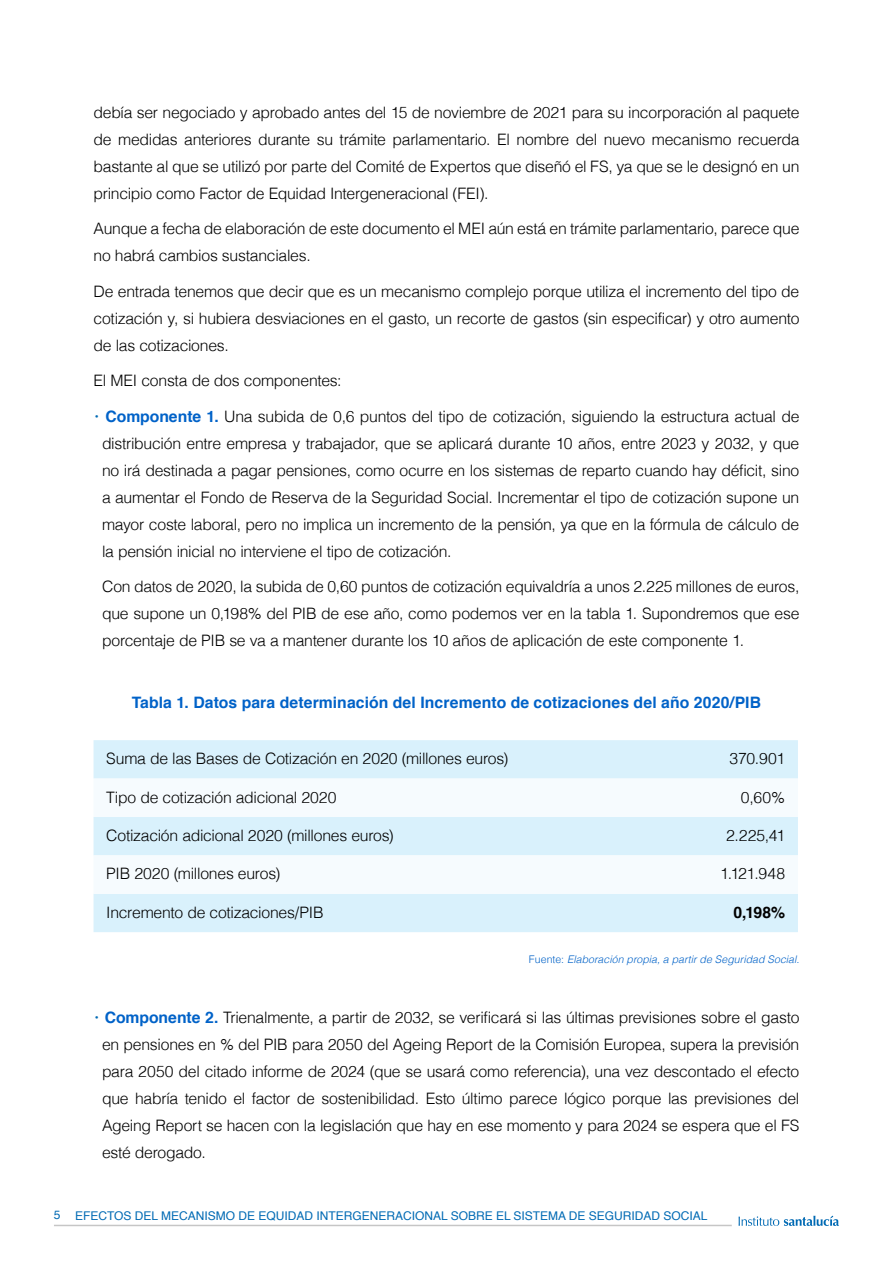
<style>
.page{position:relative;width:893px;height:1263px;background:#fff}
.page>*{position:absolute;margin:0;border:0;box-sizing:border-box;transform-origin:0 0}
.t1{font:300 15.75px/27px "Helvetica";letter-spacing:-.015em;color:#000;text-align:justify}
.t2{font:700 15.75px "Helvetica";letter-spacing:.005em;color:#0062c8}
.t3{font:700 15.75px "Helvetica";color:#000}
.t4{font:12px "Helvetica";color:#006ab4}
.t5{font:italic 300 10.5px "Helvetica";letter-spacing:.005em;color:#0062c8}
.s1{font-family:"Spartan";font-weight:100;color:#006ab4}
.s2{font-weight:700;color:#0062c8}
.s3{font-style:normal}
</style>
<div class="page">
<hr style="left:54px;top:1225px;width:678px;height:1px;background:#c6c6c6">
<svg style="left:739px;top:1216px;width:100px;height:10px"></svg>
<div style="left:94px;top:740px;width:704px;height:192px;background:#d9f1fc"></div>
<svg style="left:94px;top:778px;width:704px;height:116px;fill:#f6fbfe"></svg>
<p class="t1" style="left:94px;top:97px;width:707px">debía ser negociado y aprobado antes del 15 de noviembre de 2021 para su incorporación al paquete de medidas anteriores durante su trámite parlamentario. El nombre del nuevo mecanismo recuerda bastante al que se utilizó por parte del Comité de Expertos que diseñó el FS, ya que se le designó en un principio como Factor de Equidad Intergeneracional (FEI).</p>
<p class="t1" style="left:94px;top:214px;width:707px">Aunque a fecha de elaboración de este documento el MEI aún está en trámite parlamentario, parece que no habrá cambios sustanciales.</p>
<p class="t1" style="left:94px;top:276px;width:707px">De entrada tenemos que decir que es un mecanismo complejo porque utiliza el incremento del tipo de cotización y, si hubiera desviaciones en el gasto, un recorte de gastos (sin especificar) y otro aumento de las cotizaciones.</p>
<p class="t1" style="left:94px;top:366px;width:250px">El MEI consta de dos componentes:</p>
<p class="t1" style="left:102px;top:401px;width:699px;text-indent:-8px"><span class="s1">•</span> <span class="s2">Componente 1.</span> Una subida de 0,6 puntos del tipo de cotización, siguiendo la estructura actual de distribución entre empresa y trabajador, que se aplicará durante 10 años, entre 2023 y 2032, y que no irá destinada a pagar pensiones, como ocurre en los sistemas de reparto cuando hay déficit, sino a aumentar el Fondo de Reserva de la Seguridad Social. Incrementar el tipo de cotización supone un mayor coste laboral, pero no implica un incremento de la pensión, ya que en la fórmula de cálculo de la pensión inicial no interviene el tipo de cotización.</p>
<p class="t1" style="left:102px;top:572px;width:699px">Con datos de 2020, la subida de 0,60 puntos de cotización equivaldría a unos 2.225 millones de euros, que supone un 0,198% del PIB de ese año, como podemos ver en la tabla 1. Supondremos que ese porcentaje de PIB se va a mantener durante los 10 años de aplicación de este componente 1.</p>
<p class="t2" style="left:132px;top:689px;width:631px">Tabla 1. Datos para determinación del Incremento de cotizaciones del año 2020/PIB</p>
<p class="t1" style="left:106px;top:744px;width:404px">Suma de las Bases de Cotización en 2020 (millones euros)</p>
<p class="t1" style="left:730px;top:744px;width:57px">370.901</p>
<p class="t1" style="left:106px;top:782px;width:232px">Tipo de cotización adicional 2020</p>
<p class="t1" style="left:741px;top:782px;width:46px">0,60%</p>
<p class="t1" style="left:106px;top:821px;width:289px">Cotización adicional 2020 (millones euros)</p>
<p class="t1" style="left:726px;top:821px;width:61px">2.225,41</p>
<p class="t1" style="left:106px;top:859px;width:176px">PIB 2020 (millones euros)</p>
<p class="t1" style="left:720px;top:859px;width:67px">1.121.948</p>
<p class="t1" style="left:106px;top:898px;width:219px">Incremento de cotizaciones/PIB</p>
<p class="t3" style="left:733px;top:900px;width:53px">0,198%</p>
<p class="t5" style="left:529px;top:950px;width:272px"><span class="s3">Fuente:</span> Elaboración propia, a partir de Seguridad Social.</p>
<p class="t1" style="left:102px;top:1002px;width:699px;text-indent:-8px"><span class="s1">•</span> <span class="s2">Componente 2.</span> Trienalmente, a partir de 2032, se verificará si las últimas previsiones sobre el gasto en pensiones en % del PIB para 2050 del Ageing Report de la Comisión Europea, supera la previsión para 2050 del citado informe de 2024 (que se usará como referencia), una vez descontado el efecto que habría tenido el factor de sostenibilidad. Esto último parece lógico porque las previsiones del Ageing Report se hacen con la legislación que hay en ese momento y para 2024 se espera que el FS esté derogado.</p>
<p class="t4" style="left:54px;top:1206px;width:655px">5 EFECTOS DEL MECANISMO DE EQUIDAD INTERGENERACIONAL SOBRE EL SISTEMA DE SEGURIDAD SOCIAL</p>
</div>
